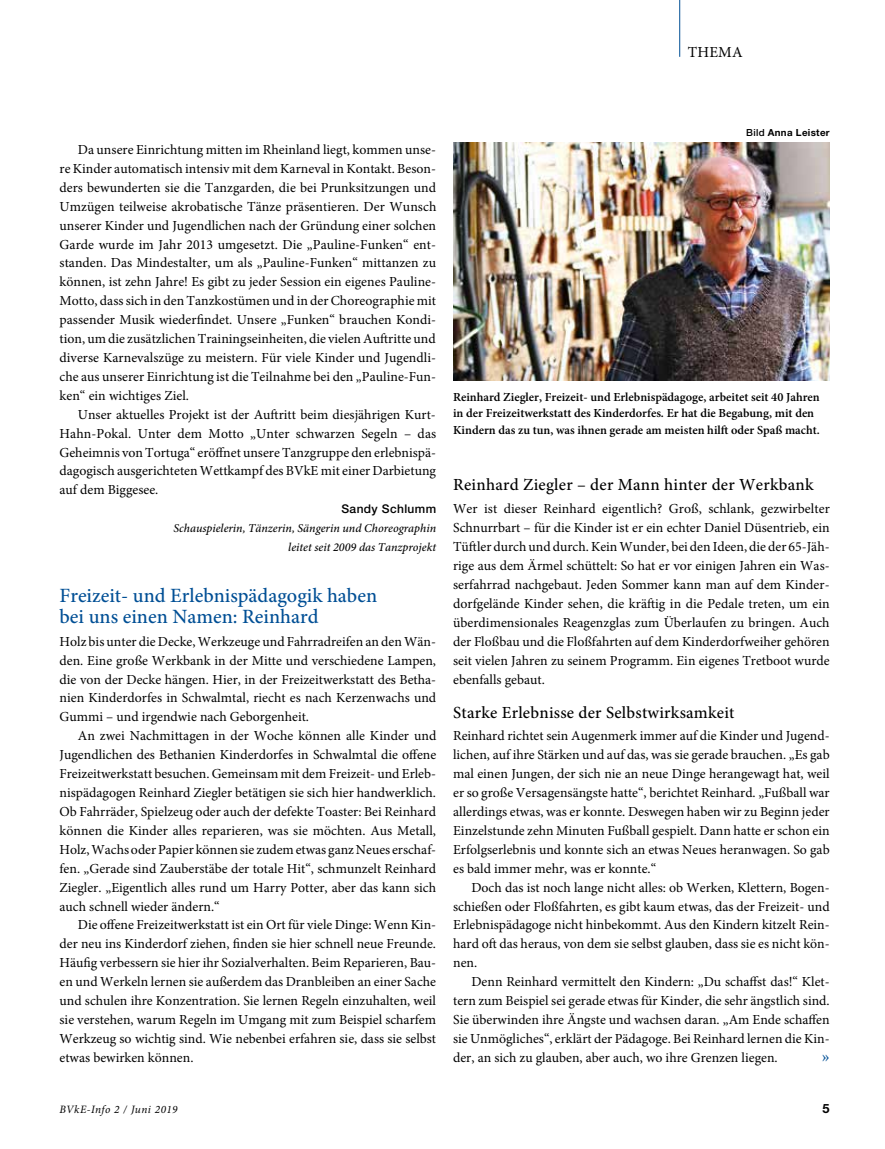
<style>
.page{position:relative;width:885px;height:1149px;background:#fff}
.page>*{position:absolute;margin:0;border:0;box-sizing:border-box;transform-origin:0 0}
.t1{font:500 20.25px/21.1px "Minion Pro";color:#004f95}
.t2{font:18px "Minion Pro";color:#004f95}
.t3{font:500 16.95px "Minion Pro";letter-spacing:.015em;color:#000}
.t4{font:15.3px "Minion Pro";letter-spacing:.01em;color:#000}
.t5{font:13.8px/18.9px "Minion Pro";letter-spacing:.005em;color:#000;text-align:justify}
.t6{font:700 12.75px "Helvetica Neue LT Std";color:#000}
.t7{font:600 12.3px/16.5px "Minion Pro";color:#000}
.t8{font:italic 500 12px/18.9px "Minion Pro";color:#000;text-align:right}
.t9{font:500 12px "Helvetica Neue LT Std";letter-spacing:.03em;color:#000}
.t10{font:italic 11.25px "Minion Pro";letter-spacing:.035em;color:#000}
.t11{font:700 9.75px "Helvetica Neue LT Std";letter-spacing:.03em;color:#000}
.s1{font-weight:500}
</style>
<div class="page">
<hr style="left:679px;top:0;width:1px;height:57px;background:#004f95">
<img style="left:453px;top:142px;width:376px;height:239px">
<p class="t4" style="left:687px;top:42px;width:56px">THEMA</p>
<p class="t5" style="left:60px;top:140px;width:378px;text-align:left;text-indent:18px">Da unsere Einrichtung mitten im Rheinland liegt, kommen unse&shy;re Kinder automatisch intensiv mit dem Karneval in Kontakt. Beson&shy;ders bewunderten sie die Tanzgarden, die bei Prunksitzungen und Umzügen teilweise akrobatische Tänze präsentieren. Der Wunsch unserer Kinder und Jugendlichen nach der Gründung einer solchen Garde wurde im Jahr 2013 umgesetzt. Die „Pauline-Funken“ ent&shy;standen. Das Mindestalter, um als „Pauline-Funken“ mittanzen zu können, ist zehn Jahre! Es gibt zu jeder Session ein eigenes Pauline-Motto, dass sich in den Tanzkostümen und in der Choreographie mit passender Musik wiederfindet. Unsere „Funken“ brauchen Kondi&shy;tion, um die zusätzlichen Trainingseinheiten, die vielen Auftritte und diverse Karnevalszüge zu meistern. Für viele Kinder und Jugendli&shy;che aus unserer Einrichtung ist die Teilnahme bei den „Pauline-Fun&shy;ken“ ein wichtiges Ziel.</p>
<p class="t5" style="left:60px;top:405px;width:378px;text-indent:18px">Unser aktuelles Projekt ist der Auftritt beim diesjährigen Kurt-Hahn-Pokal. Unter dem Motto „Unter schwarzen Segeln – das Geheimnis von Tortuga“ eröffnet unsere Tanzgruppe den erlebnispä&shy;dagogisch ausgerichteten Wettkampf des BVkE mit einer Darbietung auf dem Biggesee.</p>
<p class="t9" style="left:341px;top:501px;width:96px">Sandy Schlumm</p>
<p class="t8" style="left:174px;top:518px;width:264px">Schauspielerin, Tänzerin, Sängerin und Choreographin leitet seit 2009 das Tanzprojekt</p>
<h1 class="t1" style="left:60px;top:584px;width:319px">Freizeit- und Erlebnispädagogik haben bei uns einen Namen: Reinhard</h1>
<p class="t5" style="left:60px;top:631px;width:378px">Holz bis unter die Decke, Werkzeuge und Fahrradreifen an den Wän&shy;den. Eine große Werkbank in der Mitte und verschiedene Lampen, die von der Decke hängen. Hier, in der Freizeitwerkstatt des Betha&shy;nien Kinderdorfes in Schwalmtal, riecht es nach Kerzenwachs und Gummi – und irgendwie nach Geborgenheit.</p>
<p class="t5" style="left:60px;top:726px;width:378px;text-indent:18px">An zwei Nachmittagen in der Woche können alle Kinder und Jugendlichen des Bethanien Kinderdorfes in Schwalmtal die offene Freizeitwerkstatt besuchen. Gemeinsam mit dem Freizeit- und Erleb&shy;nispädagogen Reinhard Ziegler betätigen sie sich hier handwerklich.<br>Ob Fahrräder, Spielzeug oder auch der defekte Toaster: Bei Reinhard können die Kinder alles reparieren, was sie möchten. Aus Metall, Holz, Wachs oder Papier können sie zudem etwas ganz Neues erschaf&shy;fen. „Gerade sind Zauberstäbe der totale Hit“, schmunzelt Reinhard Ziegler. „Eigentlich alles rund um Harry Potter, aber das kann sich auch schnell wieder ändern.“</p>
<p class="t5" style="left:60px;top:915px;width:378px;text-indent:18px">Die offene Freizeitwerkstatt ist ein Ort für viele Dinge: Wenn Kin&shy;der neu ins Kinderdorf ziehen, finden sie hier schnell neue Freunde.<br>Häufig verbessern sie hier ihr Sozialverhalten. Beim Reparieren, Bau&shy;en und Werkeln lernen sie außerdem das Dranbleiben an einer Sache und schulen ihre Konzentration. Sie lernen Regeln einzuhalten, weil sie verstehen, warum Regeln im Umgang mit zum Beispiel scharfem Werkzeug so wichtig sind. Wie nebenbei erfahren sie, dass sie selbst etwas bewirken können.</p>
<p class="t11" style="left:746px;top:127px;width:85px"><span class="s1">Bild</span> Anna Leister</p>
<p class="t7" style="left:453px;top:388px;width:368px">Reinhard Ziegler, Freizeit- und Erlebnispädagoge, arbeitet seit 40 Jahren in der Freizeitwerkstatt des Kinderdorfes. Er hat die Begabung, mit den<br>Kindern das zu tun, was ihnen gerade am meisten hilft oder Spaß macht.</p>
<p class="t3" style="left:453px;top:473px;width:362px">Reinhard Ziegler – der Mann hinter der Werkbank</p>
<p class="t5" style="left:453px;top:499px;width:378px">Wer ist dieser Reinhard eigentlich? Groß, schlank, gezwirbelter Schnurrbart – für die Kinder ist er ein echter Daniel Düsentrieb, ein Tüftler durch und durch. Kein Wunder, bei den Ideen, die der 65-Jäh&shy;rige aus dem Ärmel schüttelt: So hat er vor einigen Jahren ein Was&shy;serfahrrad nachgebaut. Jeden Sommer kann man auf dem Kinder&shy;dorfgelände Kinder sehen, die kräftig in die Pedale treten, um ein überdimensionales Reagenzglas zum Überlaufen zu bringen. Auch der Floßbau und die Floßfahrten auf dem Kinderdorfweiher gehören seit vielen Jahren zu seinem Programm. Ein eigenes Tretboot wurde ebenfalls gebaut.</p>
<p class="t3" style="left:453px;top:700px;width:283px">Starke Erlebnisse der Selbstwirksamkeit</p>
<p class="t5" style="left:453px;top:726px;width:378px">Reinhard richtet sein Augenmerk immer auf die Kinder und Jugend&shy;lichen, auf ihre Stärken und auf das, was sie gerade brauchen. „Es gab mal einen Jungen, der sich nie an neue Dinge herangewagt hat, weil er so große Versagensängste hatte“, berichtet Reinhard. „Fußball war allerdings etwas, was er konnte. Deswegen haben wir zu Beginn jeder Einzelstunde zehn Minuten Fußball gespielt. Dann hatte er schon ein Erfolgserlebnis und konnte sich an etwas Neues heranwagen. So gab es bald immer mehr, was er konnte.“</p>
<p class="t5" style="left:453px;top:877px;width:378px;text-indent:18px">Doch das ist noch lange nicht alles: ob Werken, Klettern, Bogen&shy;schießen oder Floßfahrten, es gibt kaum etwas, das der Freizeit- und Erlebnispädagoge nicht hinbekommt. Aus den Kindern kitzelt Rein&shy;hard oft das heraus, von dem sie selbst glauben, dass sie es nicht kön&shy;nen.</p>
<p class="t5" style="left:453px;top:972px;width:378px;text-indent:18px">Denn Reinhard vermittelt den Kindern: „Du schaffst das!“ Klet&shy;tern zum Beispiel sei gerade etwas für Kinder, die sehr ängstlich sind.<br>Sie überwinden ihre Ängste und wachsen daran. „Am Ende schaffen sie Unmögliches“, erklärt der Pädagoge. Bei Reinhard lernen die Kin&shy;der, an sich zu glauben, aber auch, wo ihre Grenzen liegen.</p>
<h2 class="t2" style="left:821px;top:1043px;width:10px">»</h2>
<p class="t10" style="left:60px;top:1101px;width:119px">BVkE-Info 2 / Juni 2019</p>
<p class="t6" style="left:822px;top:1100px;width:9px">5</p>
</div>
